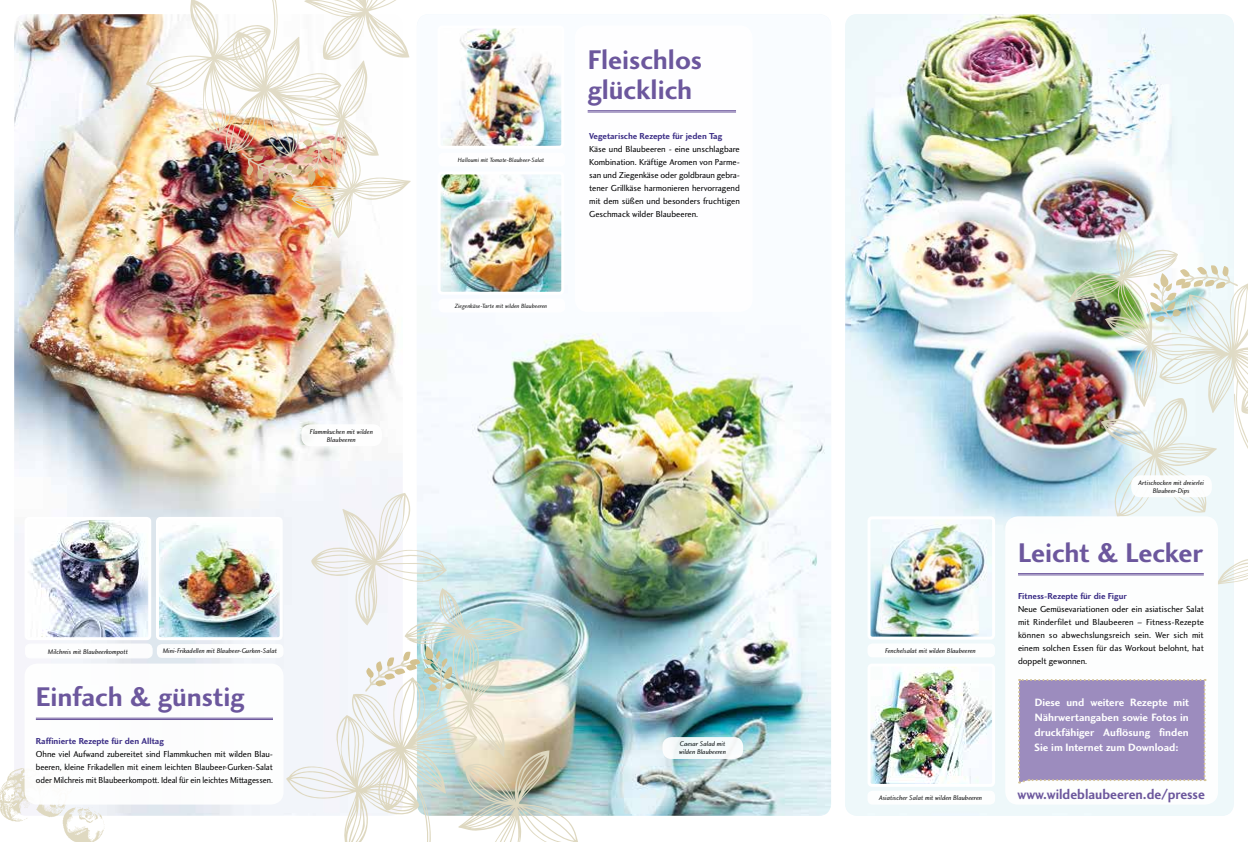
<style>
.page{position:relative;width:1248px;height:842px;background:#fff}
.page>*{position:absolute;margin:0;border:0;box-sizing:border-box;transform-origin:0 0}
.t1{font:28px/30px "Charlotte Sans Bold Plain";color:#6c579d}
.t2{font:14.5px "Charlotte Sans Bold Plain";color:#6c579d;scale:.94 1}
.t3{font:11px/15px "Charlotte Sans Bold Plain";color:#fff;text-align:justify}
.t4{font:9px/13px "Charlotte Sans Book Plain";color:#000;text-align:justify}
.t5{font:9px "Charlotte Sans Bold Plain";color:#3c2e86}
.t6{font:7px/8px "Charlotte Sans Book Italic Plain";color:#000;text-align:center}
.t7{font:6.3px "Charlotte Sans Book Italic Plain";color:#000}
</style>
<div class="page">
<img style="left:417px;top:333px;width:414px;height:483px">
<img style="left:14px;top:14px;width:388px;height:802px">
<img style="left:146px;top:0;width:265px;height:238px">
<img style="left:845px;top:14px;width:388px;height:802px">
<img style="left:441px;top:30px;width:119px;height:115px">
<div style="left:437px;top:26px;width:127px;height:123px;border:3px solid #fff;border-radius:3px"></div>
<img style="left:441px;top:175px;width:119px;height:116px">
<div style="left:437px;top:171px;width:127px;height:124px;border:3px solid #fff;border-radius:3px"></div>
<hr style="left:587px;top:110px;width:149px;height:1px;background:#6c579d">
<hr style="left:587px;top:112px;width:149px;height:1px;background:#6c579d">
<div style="left:301px;top:424px;width:81px;height:22px;background:#fff;border-radius:9px"></div>
<svg style="left:1217px;top:557px;width:30px;height:28px"></svg>
<img style="left:1067px;top:228px;width:180px;height:289px">
<div style="left:867px;top:643px;width:127px;height:14px;background:#fff;border-radius:5px"></div>
<img style="left:871px;top:520px;width:119px;height:116px">
<div style="left:867px;top:516px;width:127px;height:124px;border:3px solid #fff;border-radius:3px"></div>
<div style="left:867px;top:791px;width:127px;height:13px;background:#fff;border-radius:5px"></div>
<img style="left:871px;top:668px;width:119px;height:115px">
<div style="left:867px;top:664px;width:127px;height:123px;border:3px solid #fff;border-radius:3px"></div>
<div style="left:1005px;top:516px;width:212px;height:288px;background:#fff;border-radius:13px"></div>
<hr style="left:1017px;top:573px;width:186px;height:1px;background:#6c579d">
<hr style="left:1017px;top:575px;width:186px;height:1px;background:#6c579d">
<img style="left:286px;top:486px;width:292px;height:356px">
<img style="left:0;top:755px;width:116px;height:87px">
<div style="left:157px;top:644px;width:126px;height:14px;background:#fff;border-radius:5px"></div>
<img style="left:160px;top:521px;width:118px;height:115px">
<div style="left:156px;top:517px;width:126px;height:123px;border:3px solid #fff;border-radius:3px"></div>
<div style="left:25px;top:644px;width:127px;height:14px;background:#fff;border-radius:5px"></div>
<div style="left:25px;top:643px;width:128px;height:15px;border:1px solid #fff;border-radius:5px"></div>
<img style="left:29px;top:521px;width:118px;height:115px">
<div style="left:25px;top:517px;width:126px;height:123px;border:3px solid #fff;border-radius:3px"></div>
<div style="left:25px;top:664px;width:258px;height:140px;background:#fff;border-radius:13px"></div>
<hr style="left:36px;top:718px;width:237px;height:1px;background:#6c579d">
<hr style="left:36px;top:719px;width:237px;height:1px;background:#6c579d">
<div style="left:662px;top:737px;width:81px;height:22px;background:#f5fafb;border-radius:9px"></div>
<div style="left:1131px;top:475px;width:80px;height:22px;background:#fff;border-radius:9px"></div>
<svg style="left:1018px;top:679px;width:187px;height:105px;background:#a192bf"></svg>
<p class="t6" style="left:310px;top:427px;width:65px">Flammkuchen mit wilden<br>Blaubeeren</p>
<p class="t7" style="left:458px;top:156px;width:88px">Halloumi mit Tomate-Blaubeer-Salat</p>
<p class="t7" style="left:455px;top:302px;width:94px">Ziegenkäse-Tarte mit wilden Blaubeeren</p>
<h1 class="t1" style="left:587px;top:44px;width:116px">Fleischlos glücklich</h1>
<p class="t5" style="left:589px;top:131px;width:134px">Vegetarische Rezepte für jeden Tag</p>
<p class="t4" style="left:589px;top:143px;width:152px">Käse und Blaubeeren - eine unschlagbare Kombination. Kräftige Aromen von Parme&shy;san und Ziegenkäse oder goldbraun gebra&shy;tener Grillkäse harmonieren hervorragend mit dem süßen und besonders fruchtigen Geschmack wilder Blaubeeren.</p>
<p class="t6" style="left:48px;top:647px;width:82px">Milchreis mit Blaubeerkompott</p>
<p class="t6" style="left:163px;top:647px;width:116px">Mini-Frikadellen mit Blaubeer-Gurken-Salat</p>
<h1 class="t1" style="left:36px;top:682px;width:210px">Einfach &amp; günstig</h1>
<p class="t5" style="left:36px;top:736px;width:129px">Raffinierte Rezepte für den Alltag</p>
<p class="t4" style="left:36px;top:747px;width:239px">Ohne viel Aufwand zubereitet sind Flammkuchen mit wilden Blau&shy;beeren, kleine Frikadellen mit einem leichten Blaubeer-Gurken-Salat oder Milchreis mit Blaubeerkompott. Ideal für ein leichtes Mittagessen.</p>
<p class="t6" style="left:679px;top:740px;width:48px;text-align:left">Caesar Salad mit wilden Blaubeeren</p>
<p class="t6" style="left:885px;top:646px;width:92px">Fenchelsalat mit wilden Blaubeeren</p>
<p class="t6" style="left:879px;top:793px;width:104px">Asiatischer Salat mit wilden Blaubeeren</p>
<p class="t6" style="left:1138px;top:478px;width:67px">Artischocken mit dreierlei<br>Blaubeer-Dips</p>
<h1 class="t1" style="left:1017px;top:537px;width:187px">Leicht &amp; Lecker</h1>
<p class="t5" style="left:1017px;top:591px;width:110px">Fitness-Rezepte für die Figur</p>
<p class="t4" style="left:1017px;top:602px;width:187px">Neue Gemüsevariationen oder ein asiatischer Salat mit Rinderfilet und Blaubeeren – Fitness-Rezepte können so abwechslungsreich sein. Wer sich mit einem solchen Essen für das Workout belohnt, hat doppelt gewonnen.</p>
<p class="t3" style="left:1034px;top:695px;width:156px">Diese und weitere Rezepte mit Nährwertangaben sowie Fotos in druckfähiger Auflösung finden Sie im Internet zum Download:</p>
<h2 class="t2" style="left:1017px;top:786px;width:201px">www.wildeblaubeeren.de/presse</h2>
</div>
